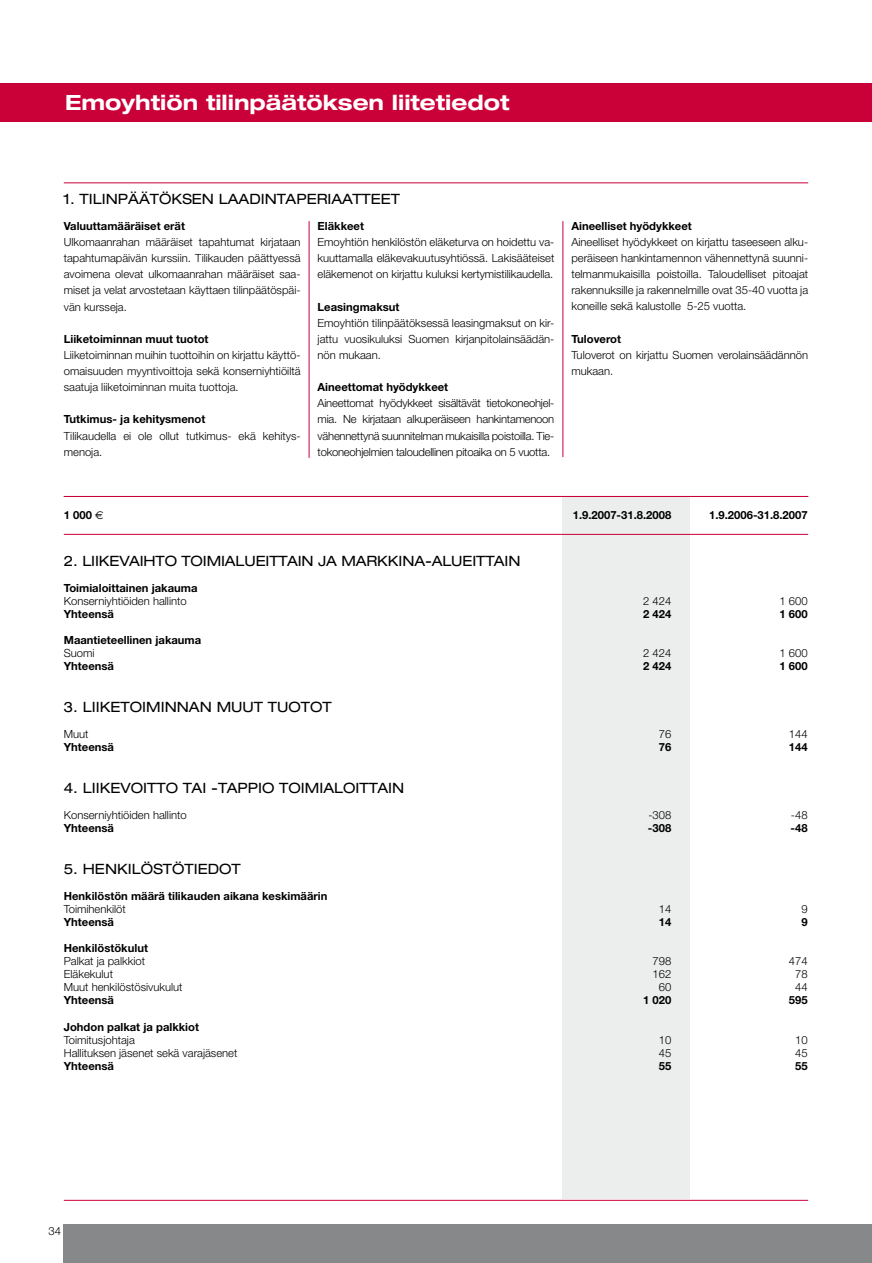
<style>
.page{position:relative;width:872px;height:1263px;background:#fff}
.page>*{position:absolute;margin:0;border:0;box-sizing:border-box;transform-origin:0 0}
.t1{font:700 expanded 21px "Helvetica Neue";color:#fff}
.t2{font:expanded 14.25px "Helvetica Neue";color:#000}
.t3{font:300 11.25px/16px "Helvetica Neue";color:#000;text-align:justify}
.t4{font:700 11.25px "Helvetica Neue";color:#000}
.s1{font-family:"Euro Sans";font-weight:400}
</style>
<div class="page">
<div style="left:562px;top:496px;width:128px;height:702px;background:#eceded"></div>
<div style="left:64px;top:1225px;width:808px;height:38px;background:#87888a"></div>
<hr style="left:64px;top:1200px;width:744px;height:1px;background:#ca0039">
<div style="left:0;top:83px;width:872px;height:39px;background:#ca0039"></div>
<hr style="left:64px;top:182px;width:744px;height:1px;background:#ca0039">
<hr style="left:64px;top:534px;width:744px;height:1px;background:#ca0039">
<hr style="left:64px;top:496px;width:744px;height:1px;background:#ca0039">
<hr style="left:309px;top:221px;width:1px;height:237px;background:#ca0039">
<hr style="left:562px;top:221px;width:1px;height:236px;background:#ca0039">
<h1 class="t1" style="left:65px;top:89px;width:445px">Emoyhtiön tilinpäätöksen liitetiedot</h1>
<p class="t2" style="left:64px;top:190px;width:338px">1. TILINPÄÄTÖKSEN LAADINTAPERIAATTEET</p>
<p class="t4" style="left:64px;top:219px;width:123px">Valuuttamääräiset erät</p>
<p class="t3" style="left:64px;top:234px;width:238px">Ulkomaanrahan määräiset tapahtumat kirjataan tapahtumapäivän kurssiin. Tilikauden päättyessä avoimena olevat ulkomaanrahan määräiset saa&shy;miset ja velat arvostetaan käyttaen tilinpäätöspäi&shy;vän kursseja.</p>
<p class="t4" style="left:64px;top:332px;width:146px">Liiketoiminnan muut tuotot</p>
<p class="t3" style="left:64px;top:347px;width:238px">Liiketoiminnan muihin tuottoihin on kirjattu käyttö&shy;omaisuuden myyntivoittoja sekä konserniyhtiöiltä saatuja liiketoiminnan muita tuottoja.</p>
<p class="t4" style="left:64px;top:412px;width:143px">Tutkimus- ja kehitysmenot</p>
<p class="t3" style="left:64px;top:427px;width:238px">Tilikaudella ei ole ollut tutkimus- ekä kehitys&shy;menoja.</p>
<p class="t4" style="left:317px;top:219px;width:48px">Eläkkeet</p>
<p class="t3" style="left:317px;top:234px;width:238px">Emoyhtiön henkilöstön eläketurva on hoidettu va&shy;kuuttamalla eläkevakuutusyhtiössä. Lakisääteiset eläkemenot on kirjattu kuluksi kertymistilikaudella.</p>
<p class="t4" style="left:317px;top:300px;width:83px">Leasingmaksut</p>
<p class="t3" style="left:317px;top:314px;width:238px">Emoyhtiön tilinpäätöksessä leasingmaksut on kir&shy;jattu vuosikuluksi Suomen kirjanpitolainsäädän&shy;nön mukaan.</p>
<p class="t4" style="left:317px;top:380px;width:132px">Aineettomat hyödykkeet</p>
<p class="t3" style="left:317px;top:395px;width:238px">Aineettomat hyödykkeet sisältävät tietokoneohjel&shy;mia. Ne kirjataan alkuperäiseen hankintamenoon vähennettynä suunnitelman mukaisilla poistoilla. Tie&shy;tokoneohjelmien taloudellinen pitoaika on 5 vuotta.</p>
<p class="t4" style="left:571px;top:219px;width:122px">Aineelliset hyödykkeet</p>
<p class="t3" style="left:571px;top:234px;width:238px">Aineelliset hyödykkeet on kirjattu taseeseen alku&shy;peräiseen hankintamennon vähennettynä suunni&shy;telmanmukaisilla poistoilla. Taloudelliset pitoajat rakennuksille ja rakennelmille ovat 35-40 vuotta ja koneille sekä kalustolle 5-25 vuotta.</p>
<p class="t4" style="left:571px;top:332px;width:51px">Tuloverot</p>
<p class="t3" style="left:571px;top:347px;width:238px">Tuloverot on kirjattu Suomen verolainsäädännön mukaan.</p>
<p class="t4" style="left:64px;top:508px;width:41px">1 000 <span class="s1">€</span></p>
<p class="t4" style="left:573px;top:508px;width:100px">1.9.2007-31.8.2008</p>
<p class="t4" style="left:709px;top:508px;width:100px">1.9.2006-31.8.2007</p>
<p class="t2" style="left:64px;top:552px;width:458px">2. LIIKEVAIHTO TOIMIALUEITTAIN JA MARKKINA-ALUEITTAIN</p>
<p class="t4" style="left:64px;top:581px;width:135px">Toimialoittainen jakauma</p>
<p class="t3" style="left:64px;top:593px;width:124px">Konserniyhtiöiden hallinto</p>
<p class="t3" style="left:643px;top:593px;width:30px">2 424</p>
<p class="t3" style="left:779px;top:593px;width:30px">1 600</p>
<p class="t4" style="left:64px;top:607px;width:52px">Yhteensä</p>
<p class="t4" style="left:643px;top:607px;width:30px">2 424</p>
<p class="t4" style="left:779px;top:607px;width:30px">1 600</p>
<p class="t4" style="left:64px;top:633px;width:139px">Maantieteellinen jakauma</p>
<p class="t3" style="left:64px;top:645px;width:32px">Suomi</p>
<p class="t3" style="left:643px;top:645px;width:30px">2 424</p>
<p class="t3" style="left:779px;top:645px;width:30px">1 600</p>
<p class="t4" style="left:64px;top:659px;width:52px">Yhteensä</p>
<p class="t4" style="left:643px;top:659px;width:30px">2 424</p>
<p class="t4" style="left:779px;top:659px;width:30px">1 600</p>
<p class="t2" style="left:64px;top:698px;width:269px">3. LIIKETOIMINNAN MUUT TUOTOT</p>
<p class="t3" style="left:64px;top:726px;width:26px">Muut</p>
<p class="t3" style="left:659px;top:726px;width:14px">76</p>
<p class="t3" style="left:789px;top:726px;width:20px">144</p>
<p class="t4" style="left:64px;top:740px;width:52px">Yhteensä</p>
<p class="t4" style="left:659px;top:740px;width:14px">76</p>
<p class="t4" style="left:789px;top:740px;width:20px">144</p>
<p class="t2" style="left:64px;top:779px;width:342px">4. LIIKEVOITTO TAI -TAPPIO TOIMIALOITTAIN</p>
<p class="t3" style="left:64px;top:807px;width:124px">Konserniyhtiöiden hallinto</p>
<p class="t3" style="left:648px;top:807px;width:24px">-308</p>
<p class="t3" style="left:791px;top:807px;width:18px">-48</p>
<p class="t4" style="left:64px;top:821px;width:52px">Yhteensä</p>
<p class="t4" style="left:648px;top:821px;width:25px">-308</p>
<p class="t4" style="left:790px;top:821px;width:19px">-48</p>
<p class="t2" style="left:64px;top:860px;width:178px">5. HENKILÖSTÖTIEDOT</p>
<p class="t4" style="left:64px;top:889px;width:265px">Henkilöstön määrä tilikauden aikana keskimäärin</p>
<p class="t3" style="left:64px;top:900px;width:64px">Toimihenkilöt</p>
<p class="t3" style="left:659px;top:900px;width:14px">14</p>
<p class="t3" style="left:801px;top:900px;width:8px">9</p>
<p class="t4" style="left:64px;top:915px;width:52px">Yhteensä</p>
<p class="t4" style="left:659px;top:915px;width:14px">14</p>
<p class="t4" style="left:801px;top:915px;width:8px">9</p>
<p class="t4" style="left:64px;top:941px;width:86px">Henkilöstökulut</p>
<p class="t3" style="left:64px;top:953px;width:83px">Palkat ja palkkiot</p>
<p class="t3" style="left:652px;top:953px;width:20px">798</p>
<p class="t3" style="left:789px;top:953px;width:20px">474</p>
<p class="t3" style="left:64px;top:966px;width:51px">Eläkekulut</p>
<p class="t3" style="left:652px;top:966px;width:20px">162</p>
<p class="t3" style="left:795px;top:966px;width:14px">78</p>
<p class="t3" style="left:64px;top:979px;width:120px">Muut henkilöstösivukulut</p>
<p class="t3" style="left:659px;top:979px;width:14px">60</p>
<p class="t3" style="left:795px;top:979px;width:14px">44</p>
<p class="t4" style="left:64px;top:993px;width:52px">Yhteensä</p>
<p class="t4" style="left:643px;top:993px;width:30px">1 020</p>
<p class="t4" style="left:789px;top:993px;width:20px">595</p>
<p class="t4" style="left:64px;top:1019px;width:137px">Johdon palkat ja palkkiot</p>
<p class="t3" style="left:64px;top:1031px;width:73px">Toimitusjohtaja</p>
<p class="t3" style="left:659px;top:1031px;width:14px">10</p>
<p class="t3" style="left:795px;top:1031px;width:14px">10</p>
<p class="t3" style="left:64px;top:1044px;width:175px">Hallituksen jäsenet sekä varajäsenet</p>
<p class="t3" style="left:659px;top:1044px;width:14px">45</p>
<p class="t3" style="left:795px;top:1044px;width:14px">45</p>
<p class="t4" style="left:64px;top:1059px;width:52px">Yhteensä</p>
<p class="t4" style="left:659px;top:1059px;width:14px">55</p>
<p class="t4" style="left:795px;top:1059px;width:14px">55</p>
<p class="t3" style="left:48px;top:1223px;width:14px">34</p>
</div>
